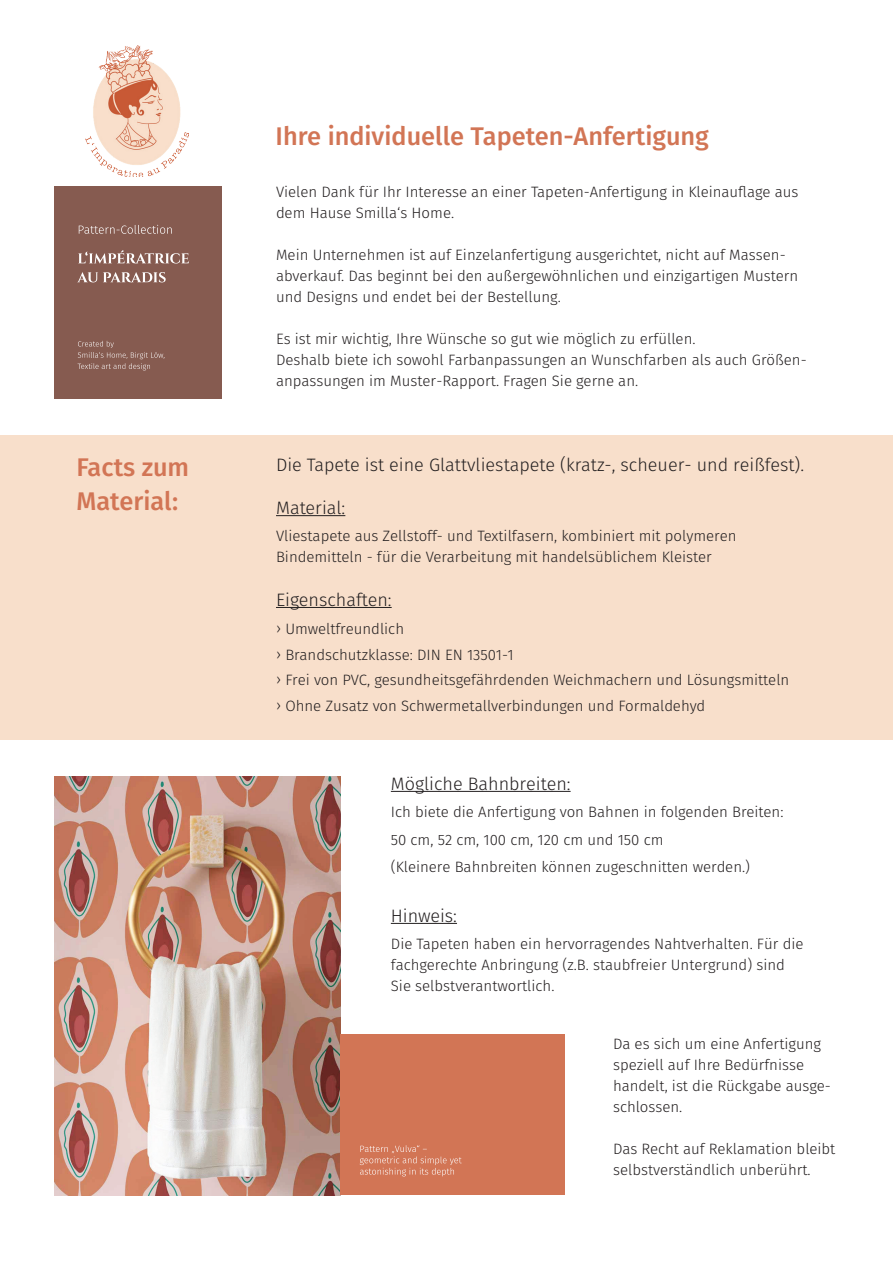
<style>
.page{position:relative;width:893px;height:1263px;background:#fff}
.page>*{position:absolute;margin:0;border:0;box-sizing:border-box;transform-origin:0 0}
.t1{font:500 25.5px/34.5px "Fira Sans";color:#d27555}
.t2{font:300 18px "Fira Sans";color:#231f20}
.t3{font:300 15px/21px "Fira Sans";color:#231f20}
</style>
<div class="page">
<div style="left:0;top:435px;width:893px;height:304px;background:#f8dfcb"></div>
<div style="left:54px;top:186px;width:167px;height:212px;background:#865b50"></div>
<svg style="left:79px;top:225px;width:93px;height:9px"></svg>
<svg style="left:78px;top:341px;width:86px;height:29px"></svg>
<svg style="left:78px;top:272px;width:88px;height:10px"></svg>
<svg style="left:78px;top:250px;width:111px;height:14px"></svg>
<img style="left:85px;top:45px;width:104px;height:132px">
<img style="left:54px;top:776px;width:286px;height:419px">
<div style="left:340px;top:1035px;width:225px;height:160px;background:#d27555"></div>
<svg style="left:360px;top:1145px;width:102px;height:31px"></svg>
<hr style="left:276px;top:515px;width:69px;height:1px;background:#231f20">
<hr style="left:276px;top:607px;width:116px;height:1px;background:#231f20">
<hr style="left:391px;top:791px;width:180px;height:1px;background:#231f20">
<hr style="left:391px;top:923px;width:66px;height:1px;background:#231f20">
<h1 class="t1" style="left:77px;top:448px;width:114px">Facts zum<br>Material:</h1>
<h1 class="t1" style="left:276px;top:117px;width:435px">Ihre individuelle Tapeten-Anfertigung</h1>
<p class="t3" style="left:276px;top:182px;width:524px">Vielen Dank für Ihr Interesse an einer Tapeten-Anfertigung in Kleinauflage aus dem Hause Smilla‘s Home.</p>
<p class="t3" style="left:276px;top:245px;width:524px">Mein Unternehmen ist auf Einzelanfertigung ausgerichtet, nicht auf Massen&shy;abverkauf. Das beginnt bei den außergewöhnlichen und einzigartigen Mustern und Designs und endet bei der Bestellung.</p>
<p class="t3" style="left:276px;top:329px;width:532px">Es ist mir wichtig, Ihre Wünsche so gut wie möglich zu erfüllen.<br>Deshalb biete ich sowohl Farbanpassungen an Wunschfarben als auch Größen&shy;anpassungen im Muster-Rapport. Fragen Sie gerne an.</p>
<p class="t2" style="left:276px;top:452px;width:530px">Die Tapete ist eine Glattvliestapete (kratz-, scheuer- und reißfest).</p>
<p class="t2" style="left:276px;top:495px;width:71px">Material:</p>
<p class="t3" style="left:276px;top:526px;width:462px">Vliestapete aus Zellstoff- und Textilfasern, kombiniert mit polymeren<br>Bindemitteln - für die Verarbeitung mit handelsüblichem Kleister</p>
<p class="t2" style="left:276px;top:587px;width:117px">Eigenschaften:</p>
<p class="t3" style="left:276px;top:616px;width:515px;line-height:25.5px">› Umweltfreundlich<br>› Brandschutzklasse: DIN EN 13501-1<br>› Frei von PVC, gesundheitsgefährdenden Weichmachern und Lösungsmitteln › Ohne Zusatz von Schwermetallverbindungen und Formaldehyd</p>
<p class="t2" style="left:391px;top:771px;width:181px">Mögliche Bahnbreiten:</p>
<p class="t3" style="left:391px;top:798px;width:394px;line-height:27.6px">Ich biete die Anfertigung von Bahnen in folgenden Breiten:<br>50 cm, 52 cm, 100 cm, 120 cm und 150 cm<br>(Kleinere Bahnbreiten können zugeschnitten werden.)</p>
<p class="t2" style="left:391px;top:903px;width:68px">Hinweis:</p>
<p class="t3" style="left:391px;top:933px;width:414px">Die Tapeten haben ein hervorragendes Nahtverhalten. Für die fachgerechte Anbringung (z.B. staubfreier Untergrund) sind<br>Sie selbstverantwortlich.</p>
<p class="t3" style="left:613px;top:1033px;width:219px">Da es sich um eine Anfertigung speziell auf Ihre Bedürfnisse handelt, ist die Rückgabe ausge&shy;schlossen.</p>
<p class="t3" style="left:613px;top:1138px;width:224px">Das Recht auf Reklamation bleibt selbstverständlich unberührt.</p>
</div>
